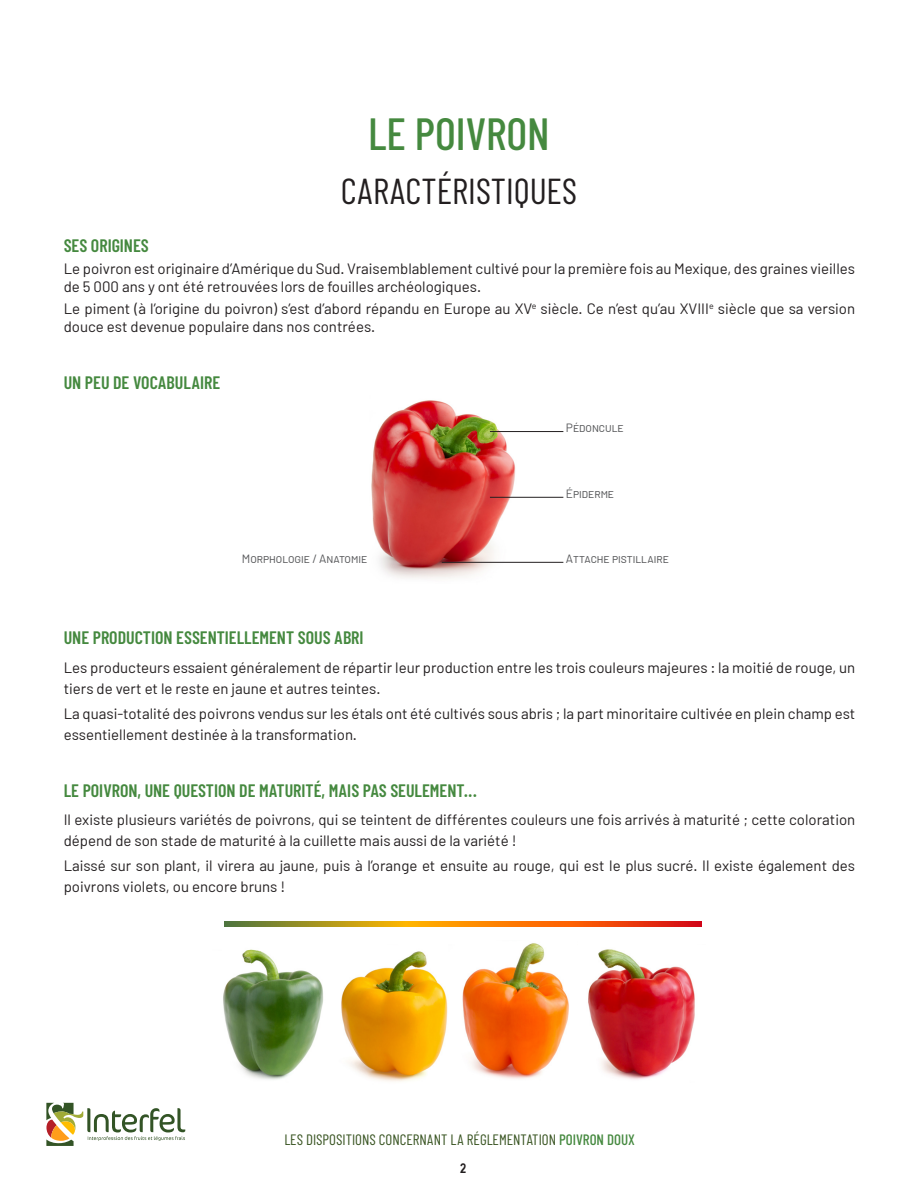
<style>
.page{position:relative;width:918px;height:1188px;background:#fff}
.page>*{position:absolute;margin:0;border:0;box-sizing:border-box;transform-origin:0 0}
.t1{font:500 45px "Barlow Condensed";color:#45893f}
.t2{font:36px "Barlow Condensed";color:#231f20}
.t3{font:600 18px "Barlow Condensed";color:#45893f}
.t4{font:15px/21px "Barlow";color:#231f20}
.t5{font:15px "Barlow Condensed";color:#3a5523}
.t6{font:700 13.5px "Arial Narrow";color:#231f20}
.t7{font:12px "Barlow";color:#57585a}
.s1{font-weight:500;color:#45893f}
</style>
<div class="page">
<svg style="left:46px;top:1103px;width:139px;height:43px"></svg>
<img style="left:371px;top:400px;width:168px;height:179px">
<hr style="left:442px;top:562px;width:121px;height:1px;background:#231f20">
<hr style="left:490px;top:497px;width:73px;height:1px;background:#231f20">
<hr style="left:490px;top:431px;width:73px;height:1px;background:#231f20">
<img style="left:223px;top:949px;width:100px;height:131px">
<img style="left:341px;top:951px;width:107px;height:131px">
<img style="left:462px;top:943px;width:107px;height:136px">
<img style="left:588px;top:949px;width:107px;height:131px">
<svg style="left:224px;top:922px;width:478px;height:4px;background:#d67510"></svg>
<p class="t1" style="left:368px;top:106px;width:183px">LE POIVRON</p>
<p class="t2" style="left:341px;top:169px;width:238px">CARACTÉRISTIQUES</p>
<p class="t3" style="left:64px;top:234px;width:87px">SES ORIGINES</p>
<p class="t4" style="left:64px;top:259px;width:793px;line-height:18px">Le poivron est originaire d’Amérique du Sud. Vraisemblablement cultivé pour la première fois au Mexique, des graines vieilles de 5 000 ans y ont été retrouvées lors de fouilles archéologiques.</p>
<p class="t4" style="left:64px;top:300px;width:793px;line-height:18px">Le piment (à l’origine du poivron) s’est d’abord répandu en Europe au XV<sup>e</sup> siècle. Ce n’est qu’au XVIII<sup>e</sup> siècle que sa version douce est devenue populaire dans nos contrées.</p>
<p class="t3" style="left:64px;top:371px;width:158px">UN PEU DE VOCABULAIRE</p>
<p class="t7" style="left:566px;top:421px;width:59px">Pédoncule</p>
<p class="t7" style="left:566px;top:486px;width:50px">Épiderme</p>
<p class="t7" style="left:242px;top:551px;width:127px">Morphologie / Anatomie</p>
<p class="t7" style="left:566px;top:551px;width:104px">Attache pistillaire</p>
<p class="t3" style="left:64px;top:627px;width:301px">UNE PRODUCTION ESSENTIELLEMENT SOUS ABRI</p>
<p class="t4" style="left:64px;top:656px;width:793px">Les producteurs essaient généralement de répartir leur production entre les trois couleurs majeures : la moitié de rouge, un tiers de vert et le reste en jaune et autres teintes.</p>
<p class="t4" style="left:64px;top:703px;width:793px">La quasi-totalité des poivrons vendus sur les étals ont été cultivés sous abris ; la part minoritaire cultivée en plein champ est essentiellement destinée à la transformation.</p>
<p class="t3" style="left:64px;top:779px;width:415px">LE POIVRON, UNE QUESTION DE MATURITÉ, MAIS PAS SEULEMENT...</p>
<p class="t4" style="left:64px;top:809px;width:793px">Il existe plusieurs variétés de poivrons, qui se teintent de différentes couleurs une fois arrivés à maturité ; cette coloration dépend de son stade de maturité à la cuillette mais aussi de la variété !</p>
<p class="t4" style="left:64px;top:855px;width:793px">Laissé sur son plant, il virera au jaune, puis à l’orange et ensuite au rouge, qui est le plus sucré. Il existe également des poivrons violets, ou encore bruns !</p>
<p class="t5" style="left:284px;top:1130px;width:352px">LES DISPOSITIONS CONCERNANT LA RÉGLEMENTATION <span class="s1">POIVRON DOUX</span></p>
<p class="t6" style="left:460px;top:1158px;width:8px">2</p>
</div>
